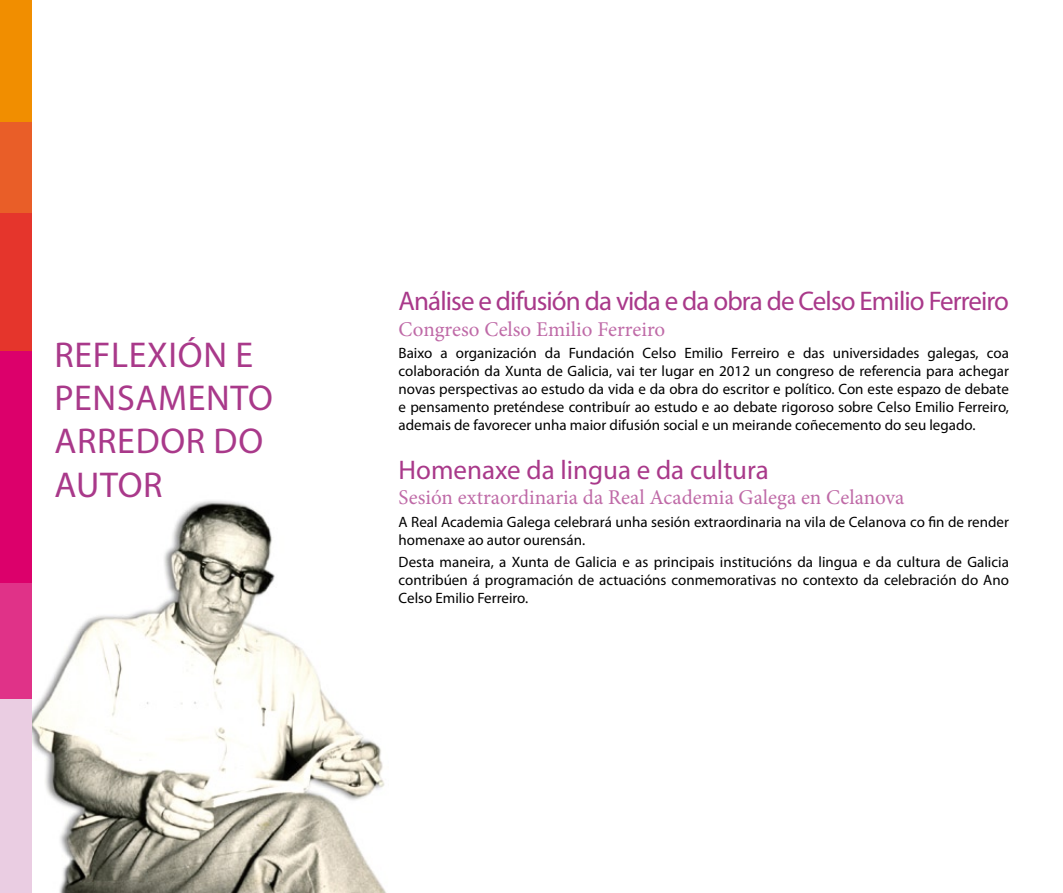
<style>
.page{position:relative;width:1063px;height:893px;background:#fff}
.page>*{position:absolute;margin:0;border:0;box-sizing:border-box;transform-origin:0 0}
.t1{font:36px/43.2px "Myriad Pro";color:#a9398a}
.t2{font:27px "Myriad Pro";letter-spacing:-.035em;color:#a9398a}
.t3{font:27px "Myriad Pro";color:#a9398a}
.t4{font:21px "Minion Pro";color:#bf6aa7}
.t5{font:15px/18px "Myriad Pro";color:#000;text-align:justify}
</style>
<div class="page">
<img style="left:31px;top:485px;width:356px;height:408px">
<div style="left:0;top:0;width:31px;height:122px;background:#f18e00"></div>
<div style="left:0;top:122px;width:31px;height:91px;background:#e95e28"></div>
<div style="left:0;top:213px;width:31px;height:139px;background:#e5352c"></div>
<div style="left:0;top:352px;width:31px;height:231px;background:#dc006b"></div>
<div style="left:0;top:583px;width:31px;height:116px;background:#e03288"></div>
<div style="left:0;top:699px;width:31px;height:194px;background:#eacde2"></div>
<h1 class="t1" style="left:54px;top:333px;width:40px">Reflex</h1>
<h1 class="t1" style="left:169px;top:333px;width:82px">ión e</h1>
<h1 class="t1" style="left:54px;top:376px;width:105px">pensamento arredor</h1>
<h1 class="t1" style="left:214px;top:419px;width:24px">do</h1>
<h1 class="t1" style="left:54px;top:462px;width:23px">autor</h1>
<h2 class="t2" style="left:399px;top:285px;width:612px">Análise e difusión da vida e da obra de Celso Emilio Ferreiro</h2>
<h3 class="t4" style="left:399px;top:315px;width:268px">Congreso Celso Emilio Ferreiro</h3>
<p class="t5" style="left:399px;top:343px;width:612px">Baixo a organización da Fundación Celso Emilio Ferreiro e das universidades galegas, coa colaboración da Xunta de Galicia, vai ter lugar en 2012 un congreso de referencia para achegar novas perspectivas ao estudo da vida e da obra do escritor e político. Con este espazo de debate e pensamento preténdese contribuír ao estudo e ao debate rigoroso sobre Celso Emilio Ferreiro, ademais de favorecer unha maior difusión social e un meirande coñecemento do seu legado.</p>
<h2 class="t3" style="left:399px;top:453px;width:372px">Homenaxe da lingua e da cultura</h2>
<h3 class="t4" style="left:399px;top:484px;width:507px">Sesión extraordinaria da Real Academia Galega en Celanova</h3>
<p class="t5" style="left:399px;top:512px;width:612px">A Real Academia Galega celebrará unha sesión extraordinaria na vila de Celanova co fin de render homenaxe ao autor ourensán.</p>
<p class="t5" style="left:399px;top:553px;width:612px">Desta maneira, a Xunta de Galicia e as principais institucións da lingua e da cultura de Galicia contribúen á programación de actuacións conmemorativas no contexto da celebración do Ano Celso Emilio Ferreiro.</p>
</div>
